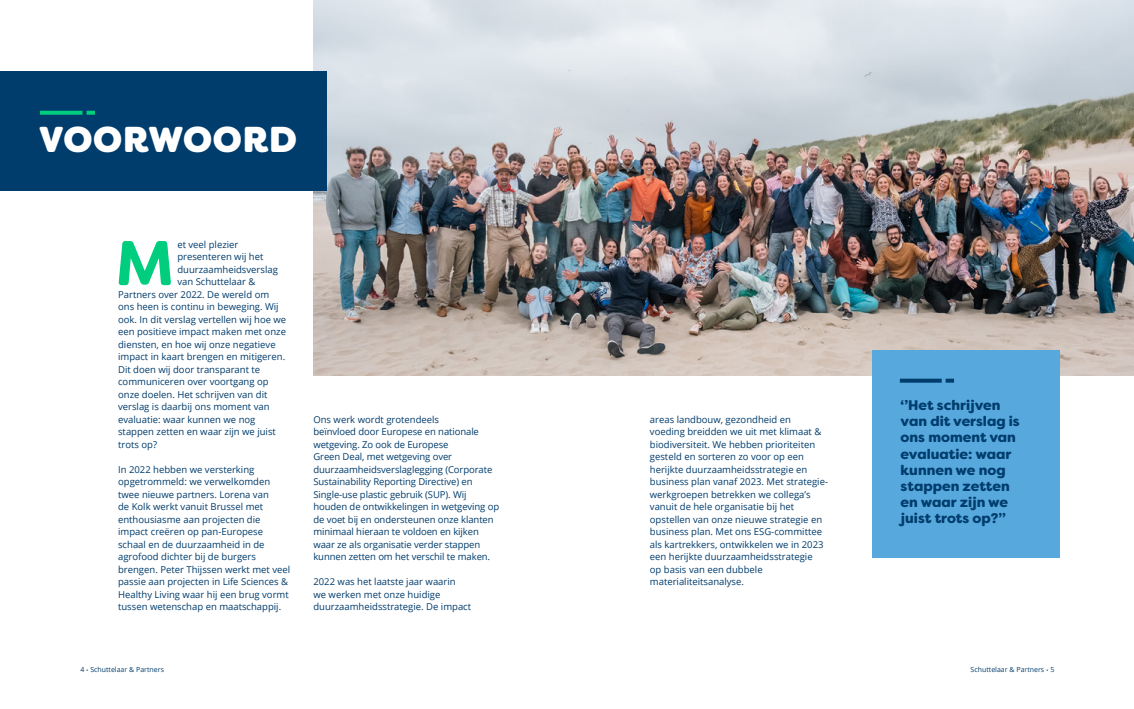
<style>
.page{position:relative;width:1134px;height:709px;background:#fff}
.page>*{position:absolute;margin:0;border:0;box-sizing:border-box;transform-origin:0 0}
.t1{font:700 63.1px "Filson Soft";color:#00cd7d}
.t2{font:800 36px "Filson Soft";letter-spacing:.02em;color:#fff}
.t3{font:900 14px/16px "Filson Soft";color:#003c6c}
.t4{font:9.5px/12.5px "Open Sans";color:#003c6c}
.t5{font:7px "Open Sans";color:#003c6c}
.s1{font-family:"Georgia";font-weight:700}
</style>
<div class="page">
<img style="left:313px;top:0;width:821px;height:375px">
<div style="left:0;top:72px;width:326px;height:119px;background:#003c6c"></div>
<svg style="left:40px;top:111px;width:43px;height:4px"></svg>
<svg style="left:87px;top:111px;width:8px;height:4px"></svg>
<div style="left:872px;top:350px;width:187px;height:207px;background:#56a8dd"></div>
<svg style="left:900px;top:378px;width:42px;height:4px"></svg>
<svg style="left:946px;top:378px;width:8px;height:4px"></svg>
<h2 class="t2" style="left:39px;top:116px;width:260px">VOORWOORD</h2>
<h1 class="t1" style="left:115px;top:222px;width:60px">M</h1>
<p class="t4" style="left:177px;top:238px;width:63px">et veel plezier</p>
<p class="t4" style="left:177px;top:250px;width:88px">presenteren wij het</p>
<p class="t4" style="left:177px;top:263px;width:102px">duurzaamheidsverslag</p>
<p class="t4" style="left:177px;top:275px;width:80px">van Schuttelaar &amp;</p>
<p class="t4" style="left:118px;top:288px;width:153px">Partners over 2022. De wereld om</p>
<p class="t4" style="left:118px;top:300px;width:162px">ons heen is continu in beweging. Wij</p>
<p class="t4" style="left:118px;top:313px;width:170px">ook. In dit verslag vertellen wij hoe we</p>
<p class="t4" style="left:118px;top:325px;width:169px">een positieve impact maken met onze</p>
<p class="t4" style="left:118px;top:338px;width:159px">diensten, en hoe wij onze negatieve</p>
<p class="t4" style="left:118px;top:350px;width:169px">impact in kaart brengen en mitigeren.</p>
<p class="t4" style="left:118px;top:363px;width:144px">Dit doen wij door transparant te</p>
<p class="t4" style="left:118px;top:375px;width:152px">communiceren over voortgang op</p>
<p class="t4" style="left:118px;top:388px;width:151px">onze doelen. Het schrijven van dit</p>
<p class="t4" style="left:118px;top:400px;width:153px">verslag is daarbij ons moment van</p>
<p class="t4" style="left:118px;top:413px;width:139px">evaluatie: waar kunnen we nog</p>
<p class="t4" style="left:118px;top:425px;width:159px">stappen zetten en waar zijn we juist</p>
<p class="t4" style="left:118px;top:438px;width:40px">trots op?</p>
<p class="t4" style="left:118px;top:463px;width:174px">In 2022 hebben we versterking opgetrommeld: we verwelkomden twee nieuwe partners. Lorena van<br>de Kolk werkt vanuit Brussel met enthousiasme aan projecten die impact creëren op pan-Europese schaal en de duurzaamheid in de agrofood dichter bij de burgers brengen. Peter Thijssen werkt met veel passie aan projecten in Life Sciences &amp; Healthy Living waar hij een brug vormt tussen wetenschap en maatschappij.</p>
<p class="t4" style="left:313px;top:413px;width:187px">Ons werk wordt grotendeels<br>beïnvloed door Europese en nationale wetgeving. Zo ook de Europese<br>Green Deal, met wetgeving over duurzaamheidsverslaglegging (Corporate Sustainability Reporting Directive) en Single-use plastic gebruik (SUP). Wij houden de ontwikkelingen in wetgeving op de voet bij en ondersteunen onze klanten minimaal hieraan te voldoen en kijken waar ze als organisatie verder stappen kunnen zetten om het verschil te maken.</p>
<p class="t4" style="left:313px;top:575px;width:159px">2022 was het laatste jaar waarin<br>we werken met onze huidige duurzaamheidsstrategie. De impact</p>
<p class="t4" style="left:650px;top:413px;width:180px">areas landbouw, gezondheid en voeding breidden we uit met klimaat &amp; biodiversiteit. We hebben prioriteiten gesteld en sorteren zo voor op een herijkte duurzaamheidsstrategie en business plan vanaf 2023. Met strategie&shy;werkgroepen betrekken we collega’s vanuit de hele organisatie bij het opstellen van onze nieuwe strategie en business plan. Met ons ESG-committee als kartrekkers, ontwikkelen we in 2023 een herijkte duurzaamheidsstrategie<br>op basis van een dubbele materialiteitsanalyse.</p>
<h3 class="t3" style="left:901px;top:397px;width:121px">‘’Het schrijven van dit verslag is ons moment van evaluatie: waar kunnen we nog stappen zetten en waar zijn we juist trots op?’’</h3>
<p class="t5" style="left:80px;top:664px;width:85px">4 <span class="s1">·</span> Schuttelaar &amp; Partners</p>
<p class="t5" style="left:971px;top:664px;width:85px">Schuttelaar &amp; Partners <span class="s1">·</span> 5</p>
</div>
